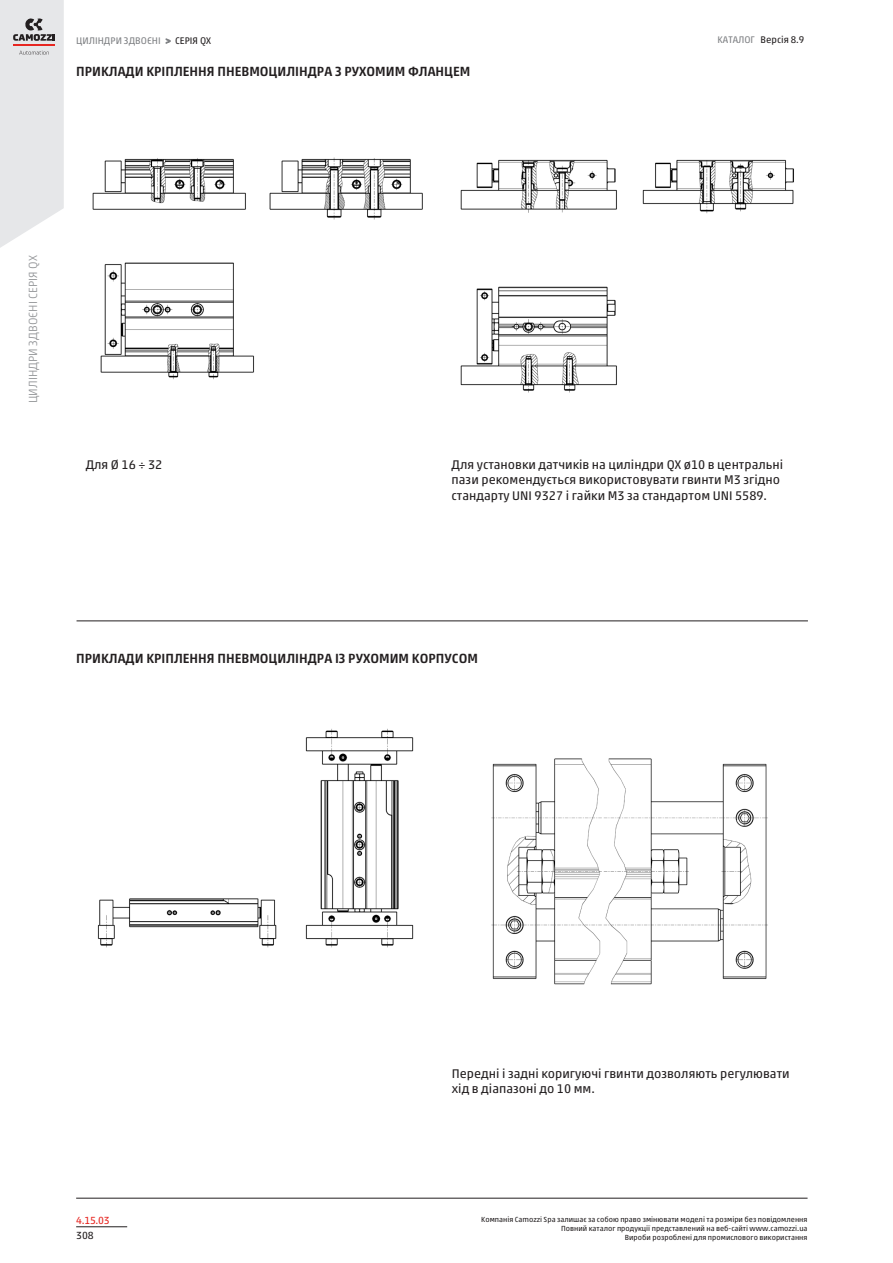
<style>
.page{position:relative;width:893px;height:1263px;background:#fff}
.page>*{position:absolute;margin:0;border:0;box-sizing:border-box;transform-origin:0 0}
.tpblockTitle_value{font:500 13.5px "Akko W1 G";color:#231f20}
.normal_value{font:12.75px/15.3px "Akko W1 G";color:#231f20}
.t1{font:300 12px "Akko W1 G";color:#939598}
.secL{font:10.5px "Akko W1 G";color:#e72621}
.t2{font:10.5px "Akko W1 G";color:#231f20}
.t3{font:9.75px "Akko W1 G";color:#808285}
.t4{font:9.75px "Akko W1 G";color:#231f20}
.t5{font:7.5px/9px "Akko W1 G";color:#231f20;text-align:right}
.s1{color:#231f20}
.s2{color:#808285}
</style>
<div class="page">
<svg style="left:0;top:0;width:64px;height:248px"></svg>
<hr style="left:13px;top:44px;width:42px;height:2px;background:#e72621">
<hr style="left:76px;top:1226px;width:51px;height:1px;background:#231f20">
<hr style="left:77px;top:621px;width:731px;height:1px;background:#231f20">
<hr style="left:76px;top:1198px;width:731px;height:1px;background:#231f20">
<img style="left:92px;top:157px;width:331px;height:223px">
<img style="left:460px;top:159px;width:334px;height:234px">
<img style="left:97px;top:728px;width:317px;height:220px">
<img style="left:491px;top:758px;width:277px;height:227px">
<p class="t3" style="left:76px;top:33px;width:136px">ЦИЛІНДРИ ЗДВОЄНІ &gt; <span class="s1">СЕРІЯ QX</span></p>
<p class="t4" style="left:718px;top:33px;width:88px"><span class="s2">КАТАЛОГ</span> Версія 8.9</p>
<p class="tpblockTitle_value" style="left:76px;top:62px;width:396px">ПРИКЛАДИ КРІПЛЕННЯ ПНЕВМОЦИЛІНДРА З РУХОМИМ ФЛАНЦЕМ</p>
<p class="t1" style="left:24px;top:403px;width:150px;rotate:-90deg">ЦИЛІНДРИ ЗДВОЄНІ СЕРІЯ QX</p>
<p class="normal_value" style="left:86px;top:456px;width:78px">Для Ø 16 ÷ 32</p>
<p class="normal_value" style="left:452px;top:456px;width:333px">Для установки датчиків на циліндри QX ø10 в центральні пази рекомендується використовувати гвинти M3 згідно стандарту UNI 9327 і гайки M3 за стандартом UNI 5589.</p>
<p class="tpblockTitle_value" style="left:76px;top:648px;width:403px">ПРИКЛАДИ КРІПЛЕННЯ ПНЕВМОЦИЛІНДРА ІЗ РУХОМИМ КОРПУСОМ</p>
<p class="normal_value" style="left:452px;top:1065px;width:339px">Передні і задні коригуючі гвинти дозволяють регулювати хід в діапазоні до 10 мм.</p>
<p class="secL" style="left:76px;top:1212px;width:35px">4.15.03</p>
<p class="t5" style="left:481px;top:1214px;width:328px">Компанія Camozzi Spa залишає за собою право змінювати моделі та розміри без повідомлення<br>Повний каталог продукції представлений на веб-сайті www.camozzi.ua</p>
<p class="t2" style="left:76px;top:1228px;width:19px">308</p>
<p class="t5" style="left:625px;top:1232px;width:184px">Вироби розроблені для промислового використання</p>
</div>
